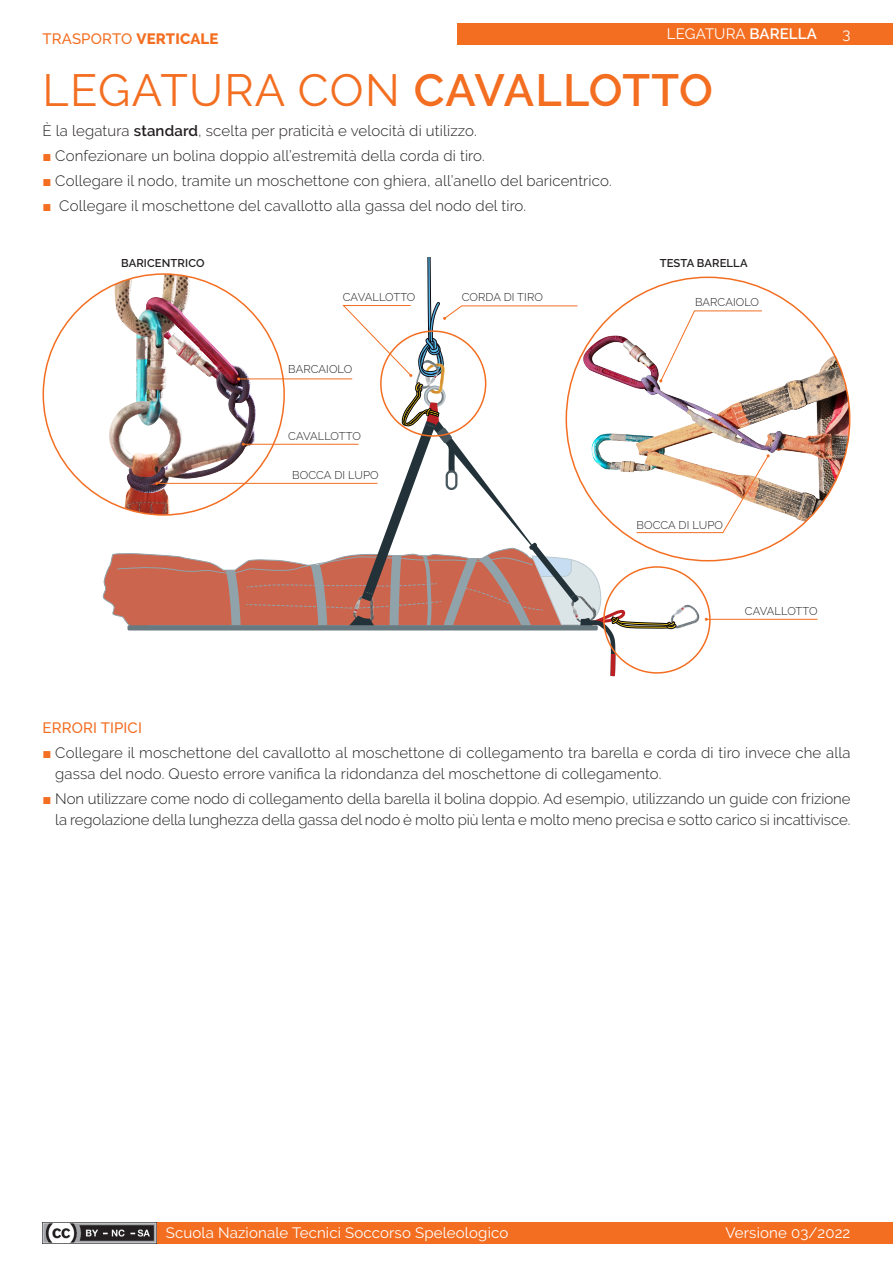
<style>
.page{position:relative;width:893px;height:1263px;background:#fff}
.page>*{position:absolute;margin:0;border:0;box-sizing:border-box;transform-origin:0 0}
.TITOLO_30pt{font:45px "Raleway";letter-spacing:.03em;color:#f36e21}
.Testo{font:300 15px/21px "Raleway";letter-spacing:.01em;color:#231f20}
.PAGINA_MASTRO_-_Tito{font:15px "Raleway";letter-spacing:.01em;color:#fff}
.MEDIUM{font:500 15px "Raleway";letter-spacing:.01em;color:#f36e21}
.Info{font:300 11.25px "Raleway";letter-spacing:.01em;color:#231f20}
.Info-2{font:300 11.25px "Raleway";letter-spacing:-.025em;color:#231f20}
.Info-3{font:600 11.25px "Raleway";letter-spacing:.01em;color:#231f20}
.s1{font-weight:800}
.s2{font-weight:600}
.s3{font-family:"Arial";font-weight:400;color:#f36e21}
</style>
<div class="page">
<div style="left:457px;top:23px;width:436px;height:21px;background:#f36e21"></div>
<div style="left:43px;top:1222px;width:850px;height:21px;background:#f36e21"></div>
<hr style="left:706px;top:619px;width:111px;height:1px;background:#f36e21">
<img style="left:770px;top:335px;width:80px;height:187px">
<svg style="left:102px;top:258px;width:668px;height:418px"></svg>
<img style="left:43px;top:1222px;width:113px;height:21px">
<p class="MEDIUM" style="left:43px;top:30px;width:177px">TRASPORTO <span class="s1">VERTICALE</span></p>
<p class="PAGINA_MASTRO_-_Tito" style="left:667px;top:25px;width:151px">LEGATURA <span class="s2">BARELLA</span></p>
<p class="TITOLO_30pt" style="left:43px;top:64px;width:672px">LEGATURA CON <span class="s2">CAVALLOTTO</span></p>
<p class="Testo" style="left:43px;top:120px;width:436px">È la legatura <span class="s2">standard</span>, scelta per praticità e velocità di utilizzo.</p>
<p class="Testo" style="left:43px;top:145px;width:444px"><span class="s3">■</span> Confezionare un bolina doppio all’estremità della corda di tiro.</p>
<p class="Testo" style="left:43px;top:170px;width:571px"><span class="s3">■</span> Collegare il nodo, tramite un moschettone con ghiera, all’anello del baricentrico.</p>
<p class="Testo" style="left:43px;top:195px;width:485px"><span class="s3">■</span> Collegare il moschettone del cavallotto alla gassa del nodo del tiro.</p>
<p class="Info-3" style="left:121px;top:256px;width:85px">BARICENTRICO</p>
<p class="Info-2" style="left:343px;top:290px;width:74px">CAVALLOTTO</p>
<p class="Info" style="left:462px;top:290px;width:83px">CORDA DI TIRO</p>
<p class="Info" style="left:288px;top:363px;width:65px">BARCAIOLO</p>
<p class="Info-2" style="left:288px;top:429px;width:74px">CAVALLOTTO</p>
<p class="Info" style="left:292px;top:469px;width:88px">BOCCA DI LUPO</p>
<p class="Info-3" style="left:660px;top:256px;width:89px">TESTA BARELLA</p>
<p class="Info" style="left:695px;top:296px;width:65px">BARCAIOLO</p>
<p class="Info" style="left:637px;top:518px;width:88px">BOCCA DI LUPO</p>
<p class="PAGINA_MASTRO_-_Tito" style="left:842px;top:25px;width:10px">3</p>
<p class="Info-2" style="left:745px;top:604px;width:74px">CAVALLOTTO</p>
<p class="MEDIUM" style="left:43px;top:719px;width:101px">ERRORI TIPICI</p>
<p class="Testo" style="left:55px;top:742px;width:797px;text-indent:-13px"><span class="s3">■</span> Collegare il moschettone del cavallotto al moschettone di collegamento tra barella e corda di tiro invece che alla gassa del nodo. Questo errore vanifica la ridondanza del moschettone di collegamento.</p>
<p class="Testo" style="left:43px;top:788px;width:809px;text-align:right"><span class="s3">■</span> Non utilizzare come nodo di collegamento della barella il bolina doppio. Ad esempio, utilizzando un guide con frizione la regolazione della lunghezza della gassa del nodo è molto più lenta e molto meno precisa e sotto carico si incattivisce.</p>
<p class="PAGINA_MASTRO_-_Tito" style="left:166px;top:1224px;width:344px">Scuola Nazionale Tecnici Soccorso Speleologico</p>
<p class="PAGINA_MASTRO_-_Tito" style="left:725px;top:1224px;width:126px">Versione 03/2022</p>
</div>
